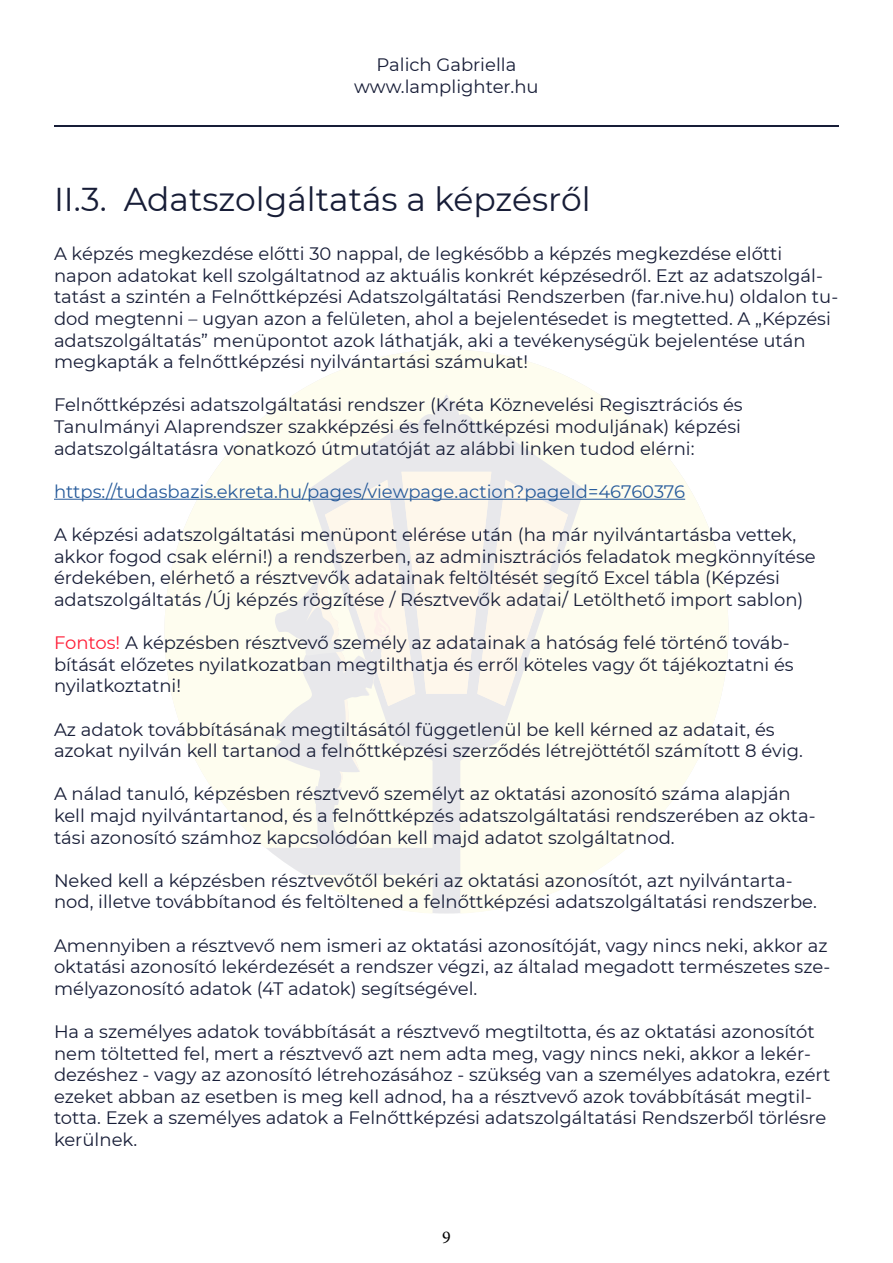
<style>
.page{position:relative;width:893px;height:1263px;background:#fff}
.page>*{position:absolute;margin:0;border:0;box-sizing:border-box;transform-origin:0 0}
.t1{font:33px "Montserrat";color:#171d37}
.t2{font:18px/21.6px "Montserrat";color:#171d37}
.t3{font:18px "Montserrat";color:#275b9b}
.t4{font:18px "Minion Pro";color:#000}
.s1{color:#ff1d37}
</style>
<div class="page">
<hr style="left:54px;top:125px;width:785px;height:1px;background:#171d37">
<svg style="left:164px;top:349px;width:565px;height:564px;fill:#fefdef"></svg>
<svg style="left:304px;top:875px;width:129px;height:38px"></svg>
<svg style="left:271px;top:472px;width:297px;height:376px"></svg>
<hr style="left:54px;top:499px;width:631px;height:1px;background:#275b9b">
<p class="t2" style="left:354px;top:54px;width:186px;text-align:center">Palich Gabriella www.lamplighter.hu</p>
<h1 class="t1" style="left:54px;top:176px;width:538px">II.3. Adatszolgáltatás a képzésről</h1>
<p class="t2" style="left:54px;top:242px;width:786px">A képzés megkezdése előtti 30 nappal, de legkésőbb a képzés megkezdése előtti napon adatokat kell szolgáltatnod az aktuális konkrét képzésedről. Ezt az adatszolgál&shy;tatást a szintén a Felnőttképzési Adatszolgáltatási Rendszerben (far.nive.hu) oldalon tu&shy;dod megtenni – ugyan azon a felületen, ahol a bejelentésedet is megtetted. A „Képzési adatszolgáltatás” menüpontot azok láthatják, aki a tevékenységük bejelentése után megkapták a felnőttképzési nyilvántartási számukat!</p>
<p class="t2" style="left:54px;top:394px;width:690px;text-align:justify">Felnőttképzési adatszolgáltatási rendszer (Kréta Köznevelési Regisztrációs és Tanulmányi Alaprendszer szakképzési és felnőttképzési moduljának) képzési adatszolgáltatásra vonatkozó útmutatóját az alábbi linken tudod elérni:</p>
<p class="t3" style="left:54px;top:479px;width:633px">https://tudasbazis.ekreta.hu/pages/viewpage.action?pageId=46760376</p>
<p class="t2" style="left:54px;top:523px;width:763px">A képzési adatszolgáltatási menüpont elérése után (ha már nyilvántartásba vettek, akkor fogod csak elérni!) a rendszerben, az adminisztrációs feladatok megkönnyítése érdekében, elérhető a résztvevők adatainak feltöltését segítő Excel tábla (Képzési adatszolgáltatás /Új képzés rögzítése / Résztvevők adatai/ Letölthető import sablon)</p>
<p class="t2" style="left:54px;top:631px;width:741px"><span class="s1">Fontos!</span> A képzésben résztvevő személy az adatainak a hatóság felé történő továb&shy;bítását előzetes nyilatkozatban megtilthatja és erről köteles vagy őt tájékoztatni és nyilatkoztatni!</p>
<p class="t2" style="left:54px;top:718px;width:750px">Az adatok továbbításának megtiltásától függetlenül be kell kérned az adatait, és azokat nyilván kell tartanod a felnőttképzési szerződés létrejöttétől számított 8 évig.</p>
<p class="t2" style="left:54px;top:782px;width:763px">A nálad tanuló, képzésben résztvevő személyt az oktatási azonosító száma alapján kell majd nyilvántartanod, és a felnőttképzés adatszolgáltatási rendszerében az okta&shy;tási azonosító számhoz kapcsolódóan kell majd adatot szolgáltatnod.</p>
<p class="t2" style="left:54px;top:869px;width:764px">Neked kell a képzésben résztvevőtől bekéri az oktatási azonosítót, azt nyilvántarta&shy;nod, illetve továbbítanod és feltöltened a felnőttképzési adatszolgáltatási rendszerbe.</p>
<p class="t2" style="left:54px;top:934px;width:778px">Amennyiben a résztvevő nem ismeri az oktatási azonosítóját, vagy nincs neki, akkor az oktatási azonosító lekérdezését a rendszer végzi, az általad megadott természetes sze&shy;mélyazonosító adatok (4T adatok) segítségével.</p>
<p class="t2" style="left:54px;top:1020px;width:778px">Ha a személyes adatok továbbítását a résztvevő megtiltotta, és az oktatási azonosítót nem töltetted fel, mert a résztvevő azt nem adta meg, vagy nincs neki, akkor a lekér&shy;dezéshez - vagy az azonosító létrehozásához - szükség van a személyes adatokra, ezért ezeket abban az esetben is meg kell adnod, ha a résztvevő azok továbbítását megtil&shy;totta. Ezek a személyes adatok a Felnőttképzési adatszolgáltatási Rendszerből törlésre kerülnek.</p>
<p class="t4" style="left:442px;top:1225px;width:10px">9</p>
</div>
